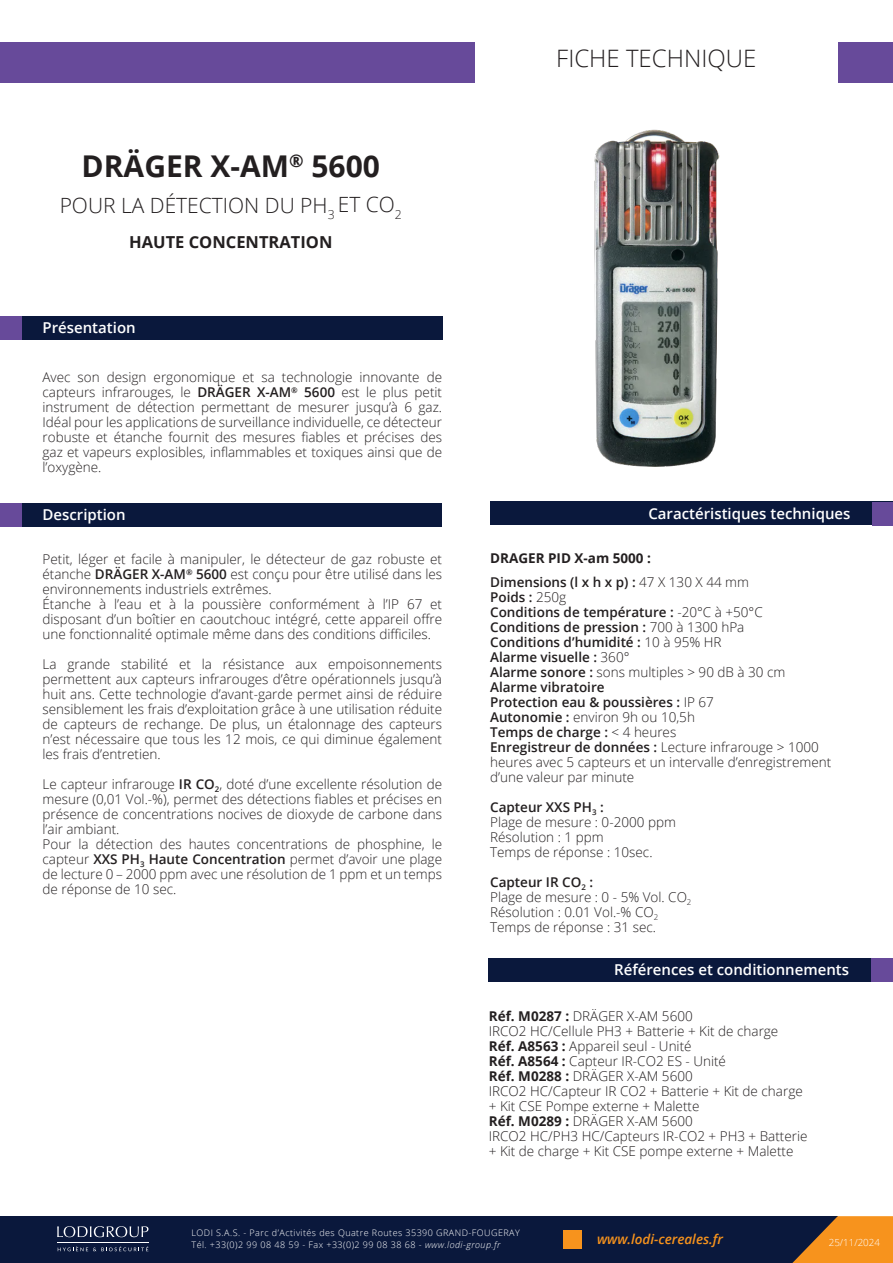
<style>
.page{position:relative;width:893px;height:1263px;background:#fff}
.page>*{position:absolute;margin:0;border:0;box-sizing:border-box;transform-origin:0 0}
.t1{font:700 30px "Open Sans";color:#231f20}
.t2{font:300 24px "Open Sans";color:#231f20}
.t3{font:300 21px "Open Sans";color:#231f20}
.t4{font:700 16.5px "Open Sans";color:#231f20}
.t5{font:600 15px "Open Sans";color:#fff}
.t6{font:300 13.5px/15px "Open Sans";color:#231f20}
.t7{font:600 13.5px/15px "Open Sans";color:#231f20}
.t8{font:700 13.5px/23.5px "Open Sans";color:#231f20}
.t9{font:italic 600 13.5px "Open Sans";color:#f7931d}
.t10{font:300 9.75px "Open Sans";color:#fff}
.t11{font:300 9px/12px "Open Sans";letter-spacing:.05em;color:#fff}
.s1{font-weight:600}
.s2{font-weight:300}
.s3{font-weight:700}
.s4{font-style:italic}
</style>
<div class="page">
<div style="left:0;top:42px;width:475px;height:41px;background:#674a9a"></div>
<div style="left:839px;top:42px;width:54px;height:41px;background:#674a9a"></div>
<div style="left:490px;top:502px;width:403px;height:23px;background:#0a183c"></div>
<div style="left:489px;top:958px;width:404px;height:23px;background:#0a183c"></div>
<div style="left:0;top:316px;width:442px;height:24px;background:#0a183c"></div>
<div style="left:0;top:316px;width:21px;height:24px;background:#674a9a"></div>
<div style="left:873px;top:502px;width:20px;height:23px;background:#674a9a"></div>
<div style="left:871px;top:958px;width:22px;height:23px;background:#674a9a"></div>
<div style="left:11px;top:503px;width:431px;height:23px;background:#0a183c"></div>
<div style="left:0;top:503px;width:21px;height:23px;background:#674a9a"></div>
<div style="left:0;top:1216px;width:838px;height:47px;background:#0a183c"></div>
<svg style="left:792px;top:1216px;width:101px;height:47px"></svg>
<svg style="left:57px;top:1226px;width:91px;height:11px"></svg>
<svg style="left:58px;top:1246px;width:90px;height:5px"></svg>
<hr style="left:57px;top:1242px;width:91px;height:1px;background:#fff">
<div style="left:563px;top:1230px;width:19px;height:19px;background:#f7931d"></div>
<img style="left:594px;top:129px;width:126px;height:338px">
<h1 class="t1" style="left:82px;top:145px;width:300px">DRÄGER X-AM<sup>®</sup> 5600</h1>
<h3 class="t3" style="left:60px;top:191px;width:344px">POUR LA DÉTECTION DU PH<sub>3</sub> ET CO<sub>2</sub></h3>
<p class="t4" style="left:129px;top:230px;width:205px">HAUTE CONCENTRATION</p>
<p class="t5" style="left:43px;top:318px;width:95px">Présentation</p>
<p class="t6" style="left:43px;top:369px;width:401px;text-align:justify">Avec son design ergonomique et sa technologie innovante de capteurs infrarouges, le <span class="s1">DRÄGER X-AM</span><sup>®</sup> <span class="s1">5600</span> est le plus petit instrument de détection permettant de mesurer jusqu’à 6 gaz.<br>Idéal pour les applications de surveillance individuelle, ce détecteur robuste et étanche fournit des mesures fiables et précises des gaz et vapeurs explosibles, inflammables et toxiques ainsi que de l’oxygène.</p>
<p class="t5" style="left:43px;top:504px;width:85px">Description</p>
<p class="t6" style="left:43px;top:551px;width:401px">Petit, léger et facile à manipuler, le détecteur de gaz robuste et étanche <span class="s1">DRÄGER X-AM</span><sup>®</sup> <span class="s1">5600</span> est conçu pour être utilisé dans les environnements industriels extrêmes.<br>Étanche à l’eau et à la poussière conformément à l’IP 67 et disposant d’un boîtier en caoutchouc intégré, cette appareil offre une fonctionnalité optimale même dans des conditions difficiles.</p>
<p class="t6" style="left:43px;top:656px;width:401px;text-align:justify">La grande stabilité et la résistance aux empoisonnements permettent aux capteurs infrarouges d’être opérationnels jusqu’à huit ans. Cette technologie d’avant-garde permet ainsi de réduire sensiblement les frais d’exploitation grâce à une utilisation réduite de capteurs de rechange. De plus, un étalonnage des capteurs n’est nécessaire que tous les 12 mois, ce qui diminue également les frais d’entretien.</p>
<p class="t6" style="left:43px;top:776px;width:401px">Le capteur infrarouge <span class="s1">IR CO</span><sub>2</sub>, doté d’une excellente résolution de mesure (0,01 Vol.-%), permet des détections fiables et précises en présence de concentrations nocives de dioxyde de carbone dans l’air ambiant.<br>Pour la détection des hautes concentrations de phosphine, le capteur <span class="s1">XXS PH</span><sub>3</sub> <span class="s1">Haute Concentration</span> permet d’avoir une plage de lecture 0 – 2000 ppm avec une résolution de 1 ppm et un temps de réponse de 10 sec.</p>
<h2 class="t2" style="left:556px;top:42px;width:201px">FICHE TECHNIQUE</h2>
<p class="t5" style="left:648px;top:503px;width:204px">Caractéristiques techniques</p>
<p class="t8" style="left:490px;top:546px;width:260px">DRAGER PID X-am 5000 :<br><span class="s1">Dimensions (l x h x p) :</span> <span class="s2">47 X 130 X 44 mm</span></p>
<p class="t7" style="left:490px;top:589px;width:343px">Poids : <span class="s2">250g<br></span>Conditions de température : <span class="s2">-20°C à +50°C </span>Conditions de pression : <span class="s2">700 à 1300 hPa<br></span>Conditions d’humidité : <span class="s2">10 à 95% HR<br></span>Alarme visuelle : <span class="s2">360°<br></span>Alarme sonore : <span class="s2">sons multiples &gt; 90 dB à 30 cm </span>Alarme vibratoire<br>Protection eau &amp; poussières : <span class="s2">IP 67<br></span>Autonomie : <span class="s2">environ 9h ou 10,5h<br></span>Temps de charge : <span class="s2">&lt; 4 heures<br></span>Enregistreur de données : <span class="s2">Lecture infrarouge &gt; 1000 heures avec 5 capteurs et un intervalle d’enregistrement d’une valeur par minute</span></p>
<p class="t6" style="left:490px;top:799px;width:187px"><span class="s1">Capteur XXS PH</span><sub>3</sub> <span class="s1">:<br></span>Plage de mesure : 0-2000 ppm<br>Résolution : 1 ppm<br>Temps de réponse : 10sec.</p>
<p class="t6" style="left:490px;top:874px;width:203px"><span class="s1">Capteur IR CO</span><sub>2</sub> <span class="s1">:<br></span>Plage de mesure : 0 - 5% Vol. CO<sub>2<br></sub>Résolution : 0.01 Vol.-% CO<sub>2<br></sub>Temps de réponse : 31 sec.</p>
<p class="t5" style="left:614px;top:959px;width:236px">Références et conditionnements</p>
<p class="t6" style="left:489px;top:1008px;width:320px"><span class="s3">Réf. M0287 :</span> DRÄGER X-AM 5600<br>IRCO2 HC/Cellule PH3 + Batterie + Kit de charge <span class="s3">Réf. A8563 :</span> Appareil seul - Unité<br><span class="s3">Réf. A8564 :</span> Capteur IR-CO2 ES - Unité<br><span class="s3">Réf. M0288 :</span> DRÄGER X-AM 5600<br>IRCO2 HC/Capteur IR CO2 + Batterie + Kit de charge + Kit CSE Pompe externe + Malette<br><span class="s3">Réf. M0289 :</span> DRÄGER X-AM 5600<br>IRCO2 HC/PH3 HC/Capteurs IR-CO2 + PH3 + Batterie + Kit de charge + Kit CSE pompe externe + Malette</p>
<p class="t11" style="left:192px;top:1227px;width:330px">LODI S.A.S. - Parc d’Activités des Quatre Routes 35390 GRAND-FOUGERAY<br>Tél. +33(0)2 99 08 48 59 - Fax +33(0)2 99 08 38 68 - <span class="s4">www.lodi-group.fr</span></p>
<p class="t9" style="left:597px;top:1230px;width:127px">www.lodi-cereales.fr</p>
<p class="t10" style="left:829px;top:1236px;width:53px">25/11/2024</p>
</div>
